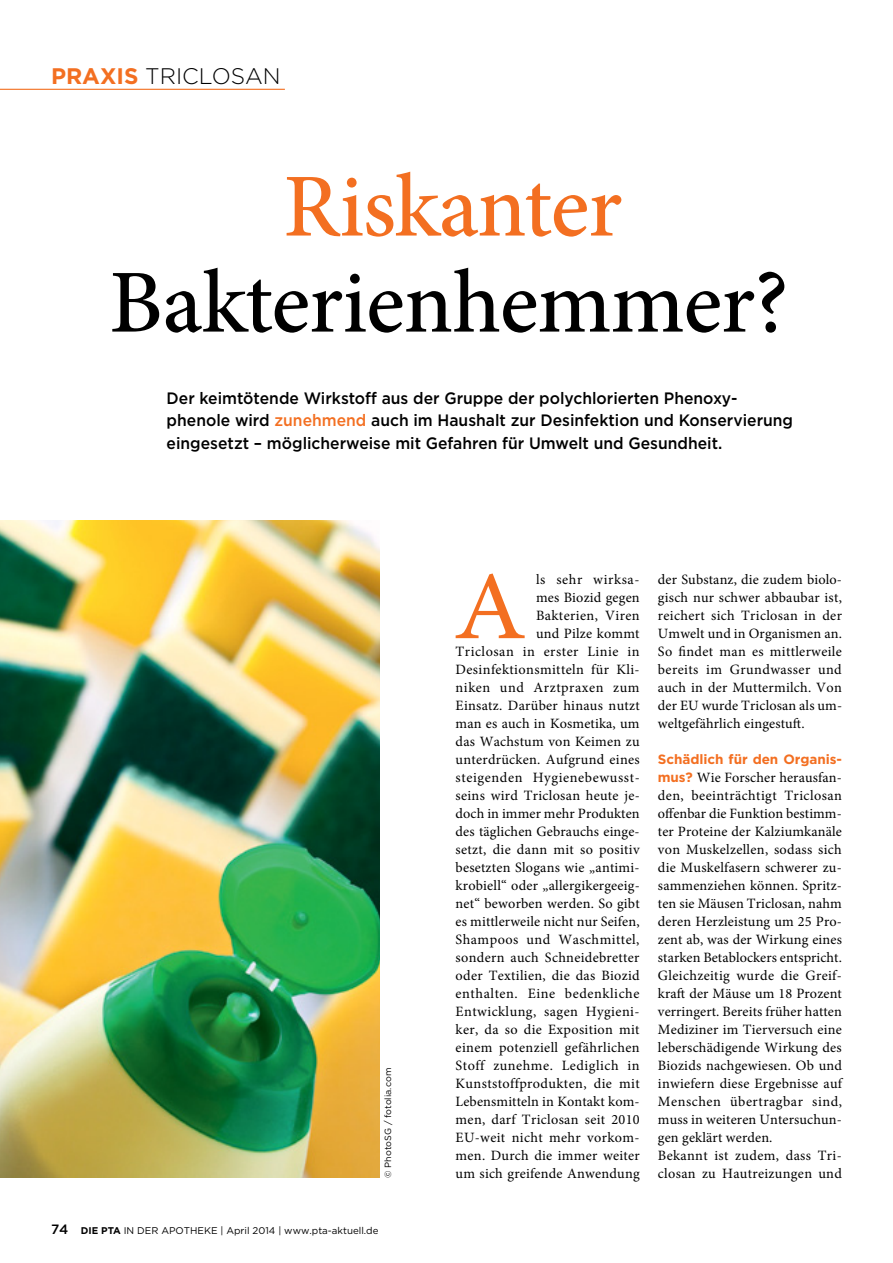
<style>
.page{position:relative;width:893px;height:1263px;background:#fff}
.page>*{position:absolute;margin:0;border:0;box-sizing:border-box;transform-origin:0 0}
.t1{font:97.2px "Minion Pro";color:#f36f21;scale:1.09 1}
.t2{font:500 90px "Minion Pro";letter-spacing:-.01em;color:#000}
.t3{font:500 90px "Minion Pro";letter-spacing:-.015em;color:#f36f21}
.t4{font:300 22.5px "Gotham";color:#000}
.t5{font:500 16.5px/22.5px "Gotham";color:#000;scale:.95 1}
.t6{font:14.25px/18px "Minion Pro";letter-spacing:.015em;color:#000;text-align:right}
.t7{font:700 13.5px "Gotham";letter-spacing:-.005em;color:#f36f21}
.t8{font:9.75px "Gotham";color:#000}
.t9{font:9px "Gotham";color:#000}
.s1{font-weight:700;color:#f36f21}
.s2{color:#f36f21}
.s3{font-weight:500;font-size:13.5px}
.s4{font-weight:700}
.s5{font-family:"Gotham";font-weight:700;font-size:13.5px;color:#f36f21}
</style>
<div class="page">
<img style="left:0;top:520px;width:380px;height:658px">
<hr style="left:0;top:89px;width:285px;height:1px;background:#f36f21">
<h3 class="t4" style="left:51px;top:62px;width:231px"><span class="s1">PRAXIS</span> TRICLOSAN</h3>
<h2 class="t3" style="left:283px;top:146px;width:340px">Riskanter</h2>
<h2 class="t2" style="left:109px;top:242px;width:681px">Bakterienhemmer?</h2>
<p class="t5" style="left:167px;top:386px;width:661px">Der keimtötende Wirkstoff aus der Gruppe der polychlorierten Phenoxy&shy;phenole wird <span class="s2">zunehmend</span> auch im Haushalt zur Desinfektion und Konservierung eingesetzt – möglicherweise mit Gefahren für Umwelt und Gesundheit.</p>
<p class="t9" style="left:382px;top:1178px;width:112px;rotate:-90deg">© PhotoSG / fotolia.com</p>
<p class="t8" style="left:51px;top:1224px;width:329px"><span class="s3">74</span> <span class="s4">DIE PTA</span> IN DER APOTHEKE | April 2014 | www.pta-aktuell.de</p>
<h1 class="t1" style="left:453px;top:542px;width:68px">A</h1>
<p class="t6" style="left:456px;top:571px;width:186px">ls sehr wirksa-<br>mes Biozid gegen<br>Bakterien, Viren<br>und Pilze kommt<br>Triclosan in erster Linie in<br>Desinfektionsmitteln für Kli&shy;niken und Arztpraxen zum<br>Einsatz. Darüber hinaus nutzt man es auch in Kosmetika, um das Wachstum von Keimen zu unterdrücken. Aufgrund eines steigenden Hygienebewusst&shy;seins wird Triclosan heute je&shy;doch in immer mehr Produkten des täglichen Gebrauchs einge&shy;setzt, die dann mit so positiv besetzten Slogans wie „antimi&shy;krobiell“ oder „allergikergeeig&shy;net“ beworben werden. So gibt es mittlerweile nicht nur Seifen,<br>Shampoos und Waschmittel, sondern auch Schneidebretter oder Textilien, die das Biozid enthalten. Eine bedenkliche<br>Entwicklung, sagen Hygieni&shy;ker, da so die Exposition mit einem potenziell gefährlichen<br>Stoff zunehme. Lediglich in<br>Kunststoffprodukten, die mit<br>Lebensmitteln in Kontakt kom&shy;men, darf Triclosan seit 2010<br>EU-weit nicht mehr vorkom&shy;men. Durch die immer weiter um sich greifende Anwendung</p>
<p class="t6" style="left:658px;top:571px;width:186px;text-align:justify">der Substanz, die zudem biolo&shy;gisch nur schwer abbaubar ist, reichert sich Triclosan in der Umwelt und in Organismen an.<br>So findet man es mittlerweile bereits im Grundwasser und auch in der Muttermilch. Von der EU wurde Triclosan als um&shy;weltgefährlich eingestuft.</p>
<p class="t7" style="left:658px;top:750px;width:185px">Schädlich für den Organis-</p>
<p class="t6" style="left:658px;top:769px;width:186px;text-align:left"><span class="s5">mus?</span> Wie Forscher herausfan&shy;den, beeinträchtigt Triclosan offenbar die Funktion bestimm&shy;ter Proteine der Kalziumkanäle von Muskelzellen, sodass sich die Muskelfasern schwerer zu&shy;sammenziehen können. Spritz&shy;ten sie Mäusen Triclosan, nahm deren Herzleistung um 25 Pro&shy;zent ab, was der Wirkung eines starken Betablockers entspricht.<br>Gleichzeitig wurde die Greif&shy;kraft der Mäuse um 18 Prozent verringert. Bereits früher hatten<br>Mediziner im Tierversuch eine leberschädigende Wirkung des<br>Biozids nachgewiesen. Ob und inwiefern diese Ergebnisse auf<br>Menschen übertragbar sind, muss in weiteren Untersuchun&shy;gen geklärt werden.<br>Bekannt ist zudem, dass Tri&shy;closan zu Hautreizungen und</p>
</div>
